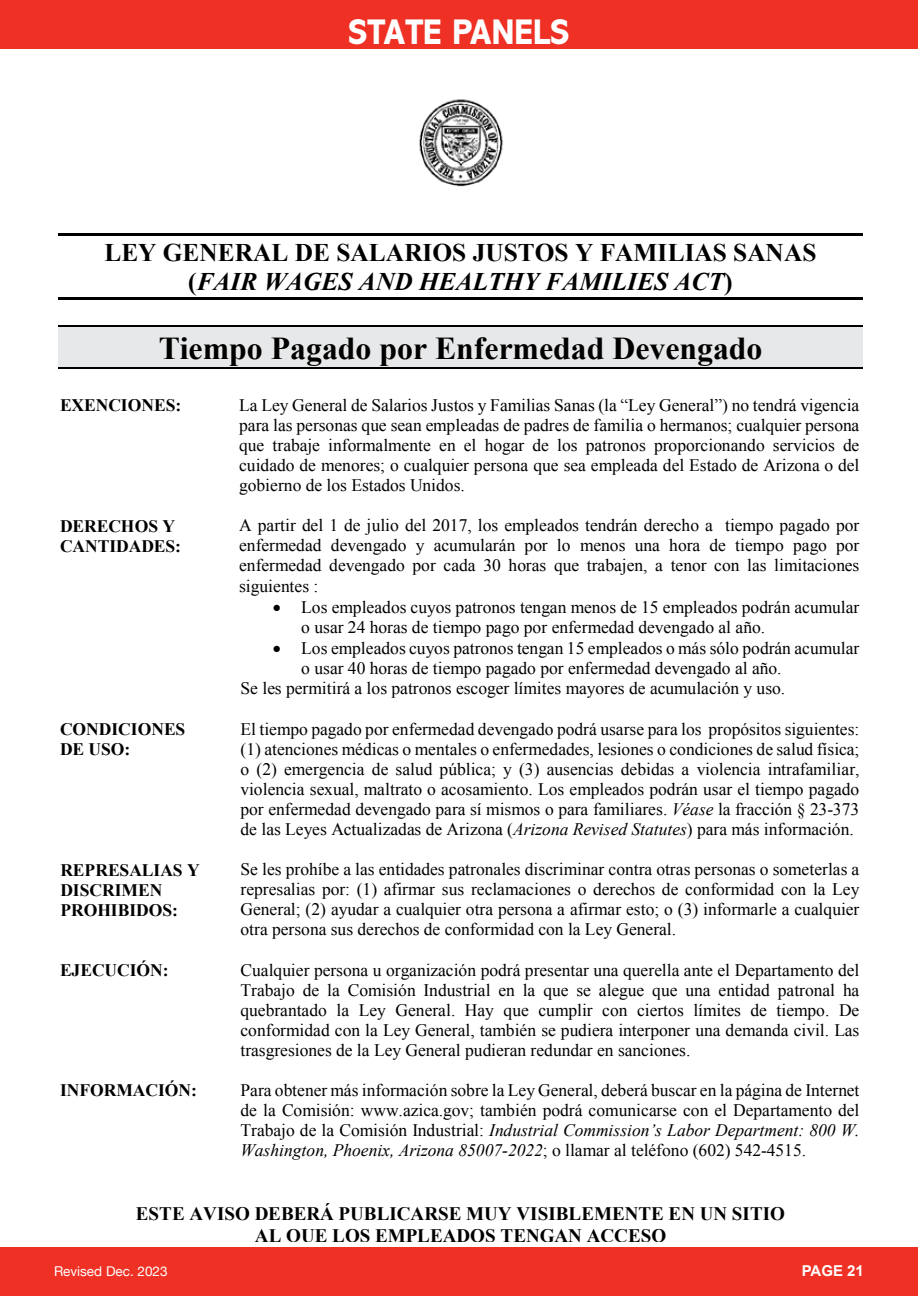
<style>
.page{position:relative;width:918px;height:1296px;background:#fff}
.page>*{position:absolute;margin:0;border:0;box-sizing:border-box;transform-origin:0 0}
.t1{font:800 36px "Abadi MT Pro";color:#fff;scale:.9 1}
.t2{font:700 31.8px "Times New Roman";color:#000}
.t3{font:700 25.35px/29.4px "Times New Roman";color:#000;text-align:center}
.t4{font:700 19.05px/21.9px "Times New Roman";color:#000;text-align:center}
.t5{font:17.55px/20.1px "Times New Roman";color:#000;text-align:justify}
.t6{font:700 17.55px/20px "Times New Roman";letter-spacing:-.005em;color:#000}
.t7{font:700 15px "Arial";color:#fff}
.t8{font:13.5px "Helvetica Neue";color:#fff}
.s1{font-style:italic}
</style>
<div class="page">
<div style="left:0;top:0;width:918px;height:49px;background:#ee3124"></div>
<div style="left:0;top:1247px;width:918px;height:49px;background:#ee3124"></div>
<hr style="left:58px;top:233px;width:805px;height:2px;background:#000">
<hr style="left:58px;top:297px;width:805px;height:2px;background:#000">
<div style="left:58px;top:327px;width:805px;height:40px;background:#e7e8e9"></div>
<hr style="left:58px;top:325px;width:805px;height:1px;background:#000">
<hr style="left:58px;top:326px;width:805px;height:1px;background:#000">
<hr style="left:58px;top:369px;width:805px;height:1px;background:#000">
<hr style="left:58px;top:367px;width:805px;height:1px;background:#000">
<img style="left:419px;top:99px;width:84px;height:88px">
<h1 class="t1" style="left:349px;top:12px;width:247px">STATE PANELS</h1>
<h3 class="t3" style="left:104px;top:237px;width:714px">LEY GENERAL DE SALARIOS JUSTOS Y FAMILIAS SANAS (<span class="s1">FAIR WAGES AND HEALTHY FAMILIES ACT</span>)</h3>
<h2 class="t2" style="left:159px;top:326px;width:605px">Tiempo Pagado por Enfermedad Devengado</h2>
<p class="t6" style="left:60px;top:395px;width:123px">EXENCIONES:</p>
<p class="t5" style="left:239px;top:394px;width:622px">La Ley General de Salarios Justos y Familias Sanas (la “Ley General”) no tendrá vigencia para las personas que sean empleadas de padres de familia o hermanos; cualquier persona que trabaje informalmente en el hogar de los patronos proporcionando servicios de cuidado de menores; o cualquier persona que sea empleada del Estado de Arizona o del gobierno de los Estados Unidos.</p>
<p class="t6" style="left:60px;top:515px;width:123px">DERECHOS Y<br>CANTIDADES:</p>
<p class="t5" style="left:239px;top:515px;width:622px">A partir del 1 de julio del 2017, los empleados tendrán derecho a tiempo pagado por enfermedad devengado y acumularán por lo menos una hora de tiempo pago por enfermedad devengado por cada 30 horas que trabajen, a tenor con las limitaciones siguientes :</p>
<p class="t5" style="left:301px;top:596px;width:560px;text-indent:-29px">• Los empleados cuyos patronos tengan menos de 15 empleados podrán acumular o usar 24 horas de tiempo pago por enfermedad devengado al año.</p>
<p class="t5" style="left:273px;top:638px;width:588px">• Los empleados cuyos patronos tengan 15 empleados o más sólo podrán acumular</p>
<p class="t5" style="left:301px;top:658px;width:482px">o usar 40 horas de tiempo pagado por enfermedad devengado al año.</p>
<p class="t5" style="left:240px;top:678px;width:546px">Se les permitirá a los patronos escoger límites mayores de acumulación y uso.</p>
<p class="t6" style="left:60px;top:719px;width:127px">CONDICIONES<br>DE USO:</p>
<p class="t5" style="left:240px;top:718px;width:620px">El tiempo pagado por enfermedad devengado podrá usarse para los propósitos siguientes: (1) atenciones médicas o mentales o enfermedades, lesiones o condiciones de salud física; o (2) emergencia de salud pública; y (3) ausencias debidas a violencia intrafamiliar, violencia sexual, maltrato o acosamiento. Los empleados podrán usar el tiempo pagado por enfermedad devengado para sí mismos o para familiares. <span class="s1">Véase</span> la fracción § 23-373 de las Leyes Actualizadas de Arizona (<span class="s1">Arizona Revised Statutes</span>) para más información.</p>
<p class="t6" style="left:60px;top:859px;width:141px">REPRESALIAS Y<br>DISCRIMEN<br>PROHIBIDOS:</p>
<p class="t5" style="left:240px;top:859px;width:621px">Se les prohíbe a las entidades patronales discriminar contra otras personas o someterlas a represalias por: (1) afirmar sus reclamaciones o derechos de conformidad con la Ley General; (2) ayudar a cualquier otra persona a afirmar esto; o (3) informarle a cualquier otra persona sus derechos de conformidad con la Ley General.</p>
<p class="t6" style="left:60px;top:960px;width:110px">EJECUCIÓN:</p>
<p class="t5" style="left:240px;top:959px;width:620px">Cualquier persona u organización podrá presentar una querella ante el Departamento del Trabajo de la Comisión Industrial en la que se alegue que una entidad patronal ha quebrantado la Ley General. Hay que cumplir con ciertos límites de tiempo. De conformidad con la Ley General, también se pudiera interponer una demanda civil. Las trasgresiones de la Ley General pudieran redundar en sanciones.</p>
<p class="t6" style="left:60px;top:1080px;width:138px">INFORMACIÓN:</p>
<p class="t5" style="left:240px;top:1080px;width:620px">Para obtener más información sobre la Ley General, deberá buscar en la página de Internet de la Comisión: www.azica.gov; también podrá comunicarse con el Departamento del Trabajo de la Comisión Industrial: <span class="s1">Industrial Commission’s Labor Department: 800 W.<br>Washington, Phoenix, Arizona 85007-2022</span>; o llamar al teléfono (602) 542-4515.</p>
<p class="t4" style="left:136px;top:1202px;width:651px">ESTE AVISO DEBERÁ PUBLICARSE MUY VISIBLEMENTE EN UN SITIO<br>AL QUE LOS EMPLEADOS TENGAN ACCESO</p>
<p class="t8" style="left:54px;top:1262px;width:115px">Revised Dec. 2023</p>
<p class="t7" style="left:802px;top:1261px;width:64px">PAGE 21</p>
</div>
